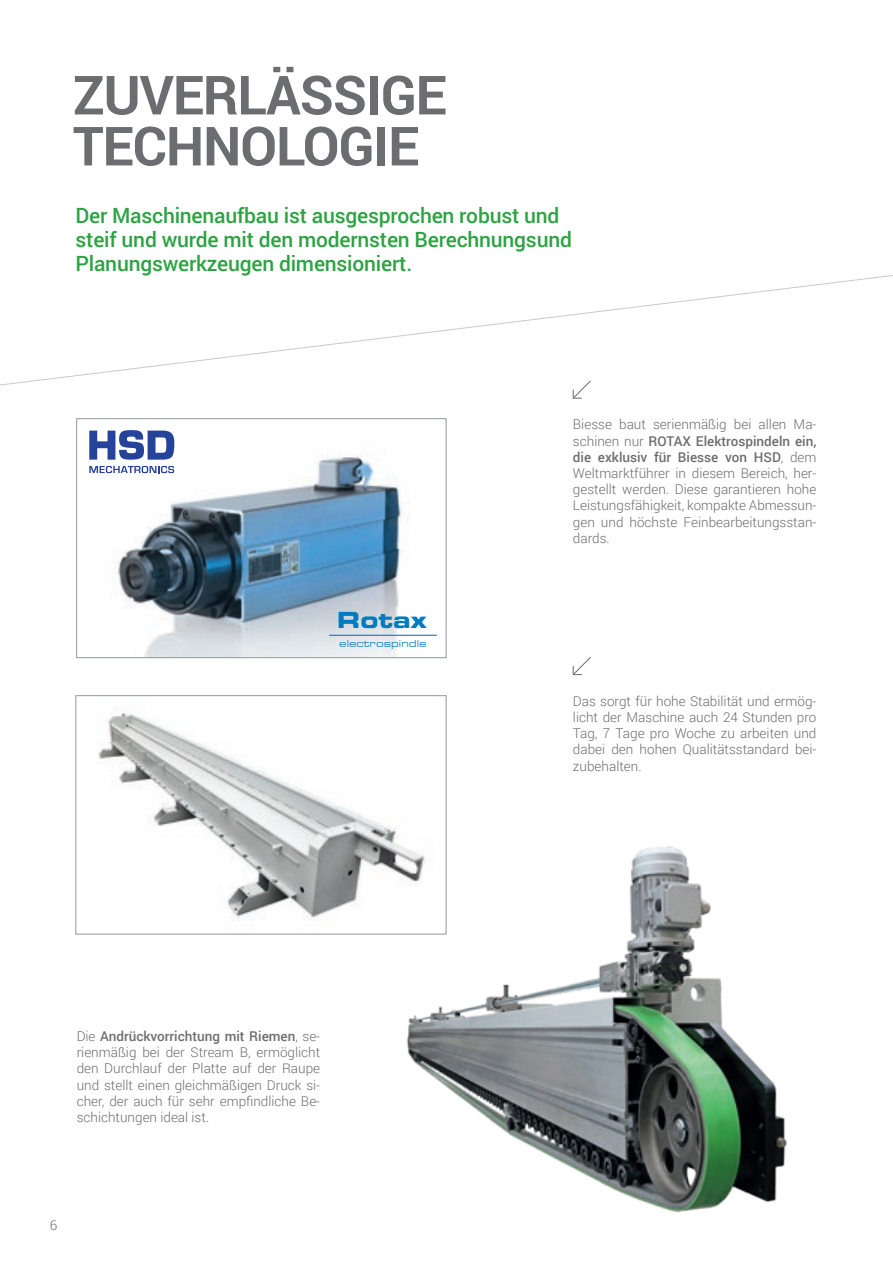
<style>
.page{position:relative;width:893px;height:1263px;background:#fff}
.page>*{position:absolute;margin:0;border:0;box-sizing:border-box;transform-origin:0 0}
._1_TITOLO_GRIGIO{font:700 54px "Roboto";letter-spacing:-.02em;color:#6c6d70}
.t1{font:22.2px "Eurostile Bold Extended Two";color:#007bbe}
._2_SOTTOTITOLO_ROSSO{font:500 21px/24px "Roboto";letter-spacing:-.01em;color:#2da343}
.t2{font:300 13.5px/16.2px "Roboto";color:#6c6d70;text-align:justify}
.t3{font:10.35px "Eurostar Regular Extended";color:#007bbe}
.s1{font-weight:500}
</style>
<div class="page">
<svg style="left:0;top:275px;width:893px;height:111px"></svg>
<img style="left:395px;top:836px;width:392px;height:377px">
<img style="left:98px;top:712px;width:346px;height:220px">
<div style="left:75px;top:695px;width:371px;height:239px;border:1px solid #93989a"></div>
<svg style="left:572px;top:657px;width:19px;height:18px"></svg>
<img style="left:89px;top:439px;width:348px;height:217px">
<div style="left:76px;top:418px;width:370px;height:240px;border:1px solid #93989a"></div>
<svg style="left:572px;top:380px;width:19px;height:19px"></svg>
<svg style="left:89px;top:430px;width:85px;height:30px"></svg>
<svg style="left:89px;top:466px;width:85px;height:7px"></svg>
<hr style="left:329px;top:635px;width:107px;height:1px;background:#007bbe">
<p class="_1_TITOLO_GRIGIO" style="left:73px;top:57px;width:375px">ZUVERLÄSSIGE</p>
<p class="_1_TITOLO_GRIGIO" style="left:73px;top:108px;width:348px">TECHNOLOGIE</p>
<p class="_2_SOTTOTITOLO_ROSSO" style="left:76px;top:203px;width:498px">Der Maschinenaufbau ist ausgesprochen robust und steif und wurde mit den modernsten Berechnungsund<br>Planungswerkzeugen dimensioniert.</p>
<p class="t1" style="left:337px;top:605px;width:91px">Rotax</p>
<p class="t3" style="left:339px;top:637px;width:89px">electrospindle</p>
<p class="t2" style="left:573px;top:416px;width:245px">Biesse baut serienmäßig bei allen Ma&shy;schinen nur <span class="s1">ROTAX Elektrospindeln ein, die exklusiv für Biesse von HSD</span>, dem Weltmarktführer in diesem Bereich, her&shy;gestellt werden. Diese garantieren hohe Leistungsfähigkeit, kompakte Abmessun&shy;gen und höchste Feinbearbeitungsstan&shy;dards.</p>
<p class="t2" style="left:573px;top:692px;width:245px">Das sorgt für hohe Stabilität und ermög&shy;licht der Maschine auch 24 Stunden pro Tag, 7 Tage pro Woche zu arbeiten und dabei den hohen Qualitätsstandard bei&shy;zubehalten.</p>
<p class="t2" style="left:77px;top:1028px;width:245px">Die <span class="s1">Andrückvorrichtung mit Riemen</span>, se&shy;rienmäßig bei der Stream B, ermöglicht den Durchlauf der Platte auf der Raupe und stellt einen gleichmäßigen Druck si&shy;cher, der auch für sehr empfindliche Be&shy;schichtungen ideal ist.</p>
<p class="t2" style="left:50px;top:1216px;width:9px">6</p>
</div>
